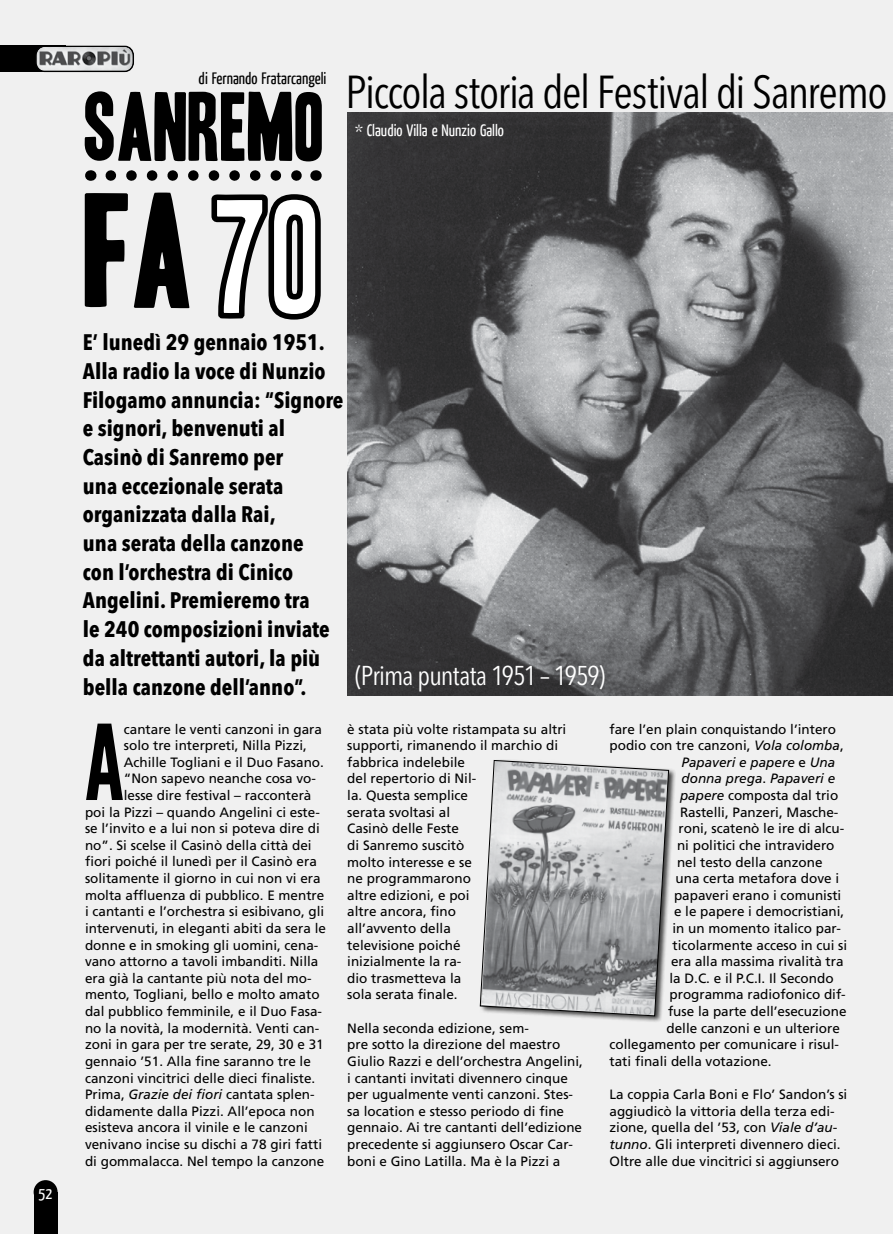
<style>
.page{position:relative;width:893px;height:1234px;background:#fff}
.page>*{position:absolute;margin:0;border:0;box-sizing:border-box;transform-origin:0 0}
.t1{font:141px "Headline One HPLHS";color:#000}
.t2{font:103.8px "League Gothic";color:#000}
.t3{font:84.3px "Headline One HPLHS";color:#000}
.t4{font:condensed 45.75px "Avenir Next LT Pro";letter-spacing:-.03em;color:#000}
.t5{font:condensed 27px "Avenir Next LT Pro";letter-spacing:-.035em;color:#fff}
.t6{font:700 condensed 22.35px/28.7px "Avenir Next LT Pro";color:#000}
.t7{font:16.5px "Yanone Kaffeesatz";color:#fff}
.t8{font:16.5px "Yanone Kaffeesatz";color:#000}
.t9{font:13.5px/16.6px "Frutiger";color:#000}
.t10{font:italic 13.5px "Frutiger";color:#000}
.s1{font-style:italic}
.s2{font-style:normal}
</style>
<div class="page">
<div style="left:0;top:0;width:893px;height:1233px;background:#f0f0f0"></div>
<img style="left:347px;top:113px;width:546px;height:582px">
<svg style="left:111px;top:170px;width:191px;height:11px"></svg>
<svg style="left:211px;top:194px;width:110px;height:126px"></svg>
<svg style="left:34px;top:1179px;width:24px;height:24px"></svg>
<div style="left:34px;top:1191px;width:24px;height:42px;background:#000"></div>
<div style="left:0;top:46px;width:66px;height:26px;background:#000"></div>
<img style="left:38px;top:46px;width:95px;height:25px">
<div style="left:36px;top:46px;width:97px;height:25px;border:1px solid #000;border-radius:9px"></div>
<div style="left:35px;top:46px;width:99px;height:26px;border:1px solid #000;border-radius:9px"></div>
<div style="left:479px;top:758px;width:197px;height:264px;background:#000;opacity:.75"></div>
<svg style="left:480px;top:760px;width:189px;height:255px"></svg>
<p class="t7" style="left:39px;top:1182px;width:15px">52</p>
<p class="t8" style="left:199px;top:68px;width:129px">di Fernando Fratarcangeli</p>
<h3 class="t3" style="left:85px;top:86px;width:242px">SANREMO</h3>
<h1 class="t1" style="left:85px;top:183px;width:112px">FA</h1>
<h3 class="t4" style="left:346px;top:64px;width:543px">Piccola storia del Festival di Sanremo</h3>
<p class="t7" style="left:355px;top:120px;width:150px">* Claudio Villa e Nunzio Gallo</p>
<p class="t6" style="left:83px;top:328px;width:262px">E’ lunedì 29 gennaio 1951.<br>Alla radio la voce di Nunzio<br>Filogamo annuncia: “Signore e signori, benvenuti al<br>Casinò di Sanremo per<br>una eccezionale serata organizzata dalla Rai,<br>una serata della canzone<br>con l’orchestra di Cinico<br>Angelini. Premieremo tra<br>le 240 composizioni inviate da altrettanti autori, la più bella canzone dell’anno”.</p>
<h3 class="t5" style="left:355px;top:659px;width:252px">(Prima puntata 1951 – 1959)</h3>
<h2 class="t2" style="left:85px;top:701px;width:40px">A</h2>
<p class="t9" style="left:124px;top:720px;width:200px">cantare le venti canzoni in gara</p>
<p class="t9" style="left:124px;top:736px;width:185px">solo tre interpreti, Nilla Pizzi,</p>
<p class="t9" style="left:124px;top:753px;width:202px">Achille Togliani e il Duo Fasano.</p>
<p class="t9" style="left:124px;top:770px;width:194px">“Non sapevo neanche cosa vo-</p>
<p class="t9" style="left:124px;top:786px;width:189px">lesse dire festival – racconterà</p>
<p class="t9" style="left:85px;top:803px;width:236px">poi la Pizzi – quando Angelini ci este-</p>
<p class="t9" style="left:85px;top:819px;width:236px">se l’invito e a lui non si poteva dire di</p>
<p class="t9" style="left:85px;top:836px;width:228px">no”. Si scelse il Casinò della città dei</p>
<p class="t9" style="left:85px;top:853px;width:233px">fiori poiché il lunedì per il Casinò era</p>
<p class="t9" style="left:85px;top:869px;width:237px">solitamente il giorno in cui non vi era</p>
<p class="t9" style="left:85px;top:886px;width:241px">molta affluenza di pubblico. E mentre</p>
<p class="t9" style="left:85px;top:903px;width:241px">i cantanti e l’orchestra si esibivano, gli</p>
<p class="t9" style="left:85px;top:919px;width:242px">intervenuti, in eleganti abiti da sera le</p>
<p class="t9" style="left:85px;top:936px;width:235px">donne e in smoking gli uomini, cena-</p>
<p class="t9" style="left:85px;top:952px;width:235px">vano attorno a tavoli imbanditi. Nilla</p>
<p class="t9" style="left:85px;top:969px;width:228px">era già la cantante più nota del mo-</p>
<p class="t9" style="left:85px;top:986px;width:236px">mento, Togliani, bello e molto amato</p>
<p class="t9" style="left:85px;top:1002px;width:239px">dal pubblico femminile, e il Duo Fasa-</p>
<p class="t9" style="left:85px;top:1019px;width:236px">no la novità, la modernità. Venti can-</p>
<p class="t9" style="left:85px;top:1035px;width:240px">zoni in gara per tre serate, 29, 30 e 31</p>
<p class="t9" style="left:85px;top:1052px;width:227px">gennaio ’51. Alla fine saranno tre le</p>
<p class="t9" style="left:85px;top:1069px;width:232px">canzoni vincitrici delle dieci finaliste.</p>
<p class="t9" style="left:85px;top:1085px;width:231px">Prima, <span class="s1">Grazie dei fiori</span> cantata splen-</p>
<p class="t9" style="left:85px;top:1102px;width:231px">didamente dalla Pizzi. All’epoca non</p>
<p class="t9" style="left:85px;top:1118px;width:224px">esisteva ancora il vinile e le canzoni</p>
<p class="t9" style="left:85px;top:1135px;width:239px">venivano incise su dischi a 78 giri fatti</p>
<p class="t9" style="left:85px;top:1152px;width:241px">di gommalacca. Nel tempo la canzone</p>
<p class="t9" style="left:347px;top:720px;width:221px">è stata più volte ristampata su altri supporti, rimanendo il marchio di fabbrica indelebile<br>del repertorio di Nil-<br>la. Questa semplice<br>serata svoltasi al<br>Casinò delle Feste<br>di Sanremo suscitò<br>molto interesse e se<br>ne programmarono<br>altre edizioni, e poi<br>altre ancora, fino<br>all’avvento della<br>televisione poiché<br>inizialmente la ra-<br>dio trasmetteva la<br>sola serata finale.</p>
<p class="t9" style="left:347px;top:1019px;width:237px">Nella seconda edizione, sem-<br>pre sotto la direzione del maestro Giulio Razzi e dell’orchestra Angelini, i cantanti invitati divennero cinque per ugualmente venti canzoni. Stes&shy;sa location e stesso periodo di fine gennaio. Ai tre cantanti dell’edizione precedente si aggiunsero Oscar Car&shy;boni e Gino Latilla. Ma è la Pizzi a</p>
<p class="t9" style="left:609px;top:720px;width:228px">fare l’en plain conquistando l’intero</p>
<p class="t9" style="left:609px;top:737px;width:236px">podio con tre canzoni, <span class="s1">Vola colomba</span>,</p>
<p class="t10" style="left:681px;top:754px;width:155px">Papaveri e papere <span class="s2">e</span> Una</p>
<p class="t10" style="left:681px;top:770px;width:155px">donna prega<span class="s2">.</span> Papaveri e</p>
<p class="t9" style="left:680px;top:786px;width:160px"><span class="s1">papere</span> composta dal trio</p>
<p class="t9" style="left:680px;top:803px;width:160px">Rastelli, Panzeri, Masche-</p>
<p class="t9" style="left:678px;top:820px;width:167px">roni, scatenò le ire di alcu-</p>
<p class="t9" style="left:677px;top:836px;width:159px">ni politici che intravidero</p>
<p class="t9" style="left:677px;top:853px;width:147px">nel testo della canzone</p>
<p class="t9" style="left:675px;top:869px;width:165px">una certa metafora dove i</p>
<p class="t9" style="left:674px;top:886px;width:169px">papaveri erano i comunisti</p>
<p class="t9" style="left:674px;top:903px;width:172px">e le papere i democristiani,</p>
<p class="t9" style="left:672px;top:919px;width:170px">in un momento italico par-</p>
<p class="t9" style="left:672px;top:936px;width:176px">ticolarmente acceso in cui si</p>
<p class="t9" style="left:671px;top:952px;width:174px">era alla massima rivalità tra</p>
<p class="t9" style="left:669px;top:969px;width:166px">la D.C. e il P.C.I. Il Secondo</p>
<p class="t9" style="left:669px;top:986px;width:178px">programma radiofonico dif-</p>
<p class="t9" style="left:668px;top:1002px;width:180px">fuse la parte dell’esecuzione</p>
<p class="t9" style="left:666px;top:1019px;width:175px">delle canzoni e un ulteriore</p>
<p class="t9" style="left:609px;top:1035px;width:231px">collegamento per comunicare i risul-</p>
<p class="t9" style="left:609px;top:1052px;width:164px">tati finali della votazione.</p>
<p class="t9" style="left:609px;top:1085px;width:239px">La coppia Carla Boni e Flo’ Sandon’s si aggiudicò la vittoria della terza edi&shy;zione, quella del ’53, con <span class="s1">Viale d’au&shy;tunno</span>. Gli interpreti divennero dieci.<br>Oltre alle due vincitrici si aggiunsero</p>
</div>
